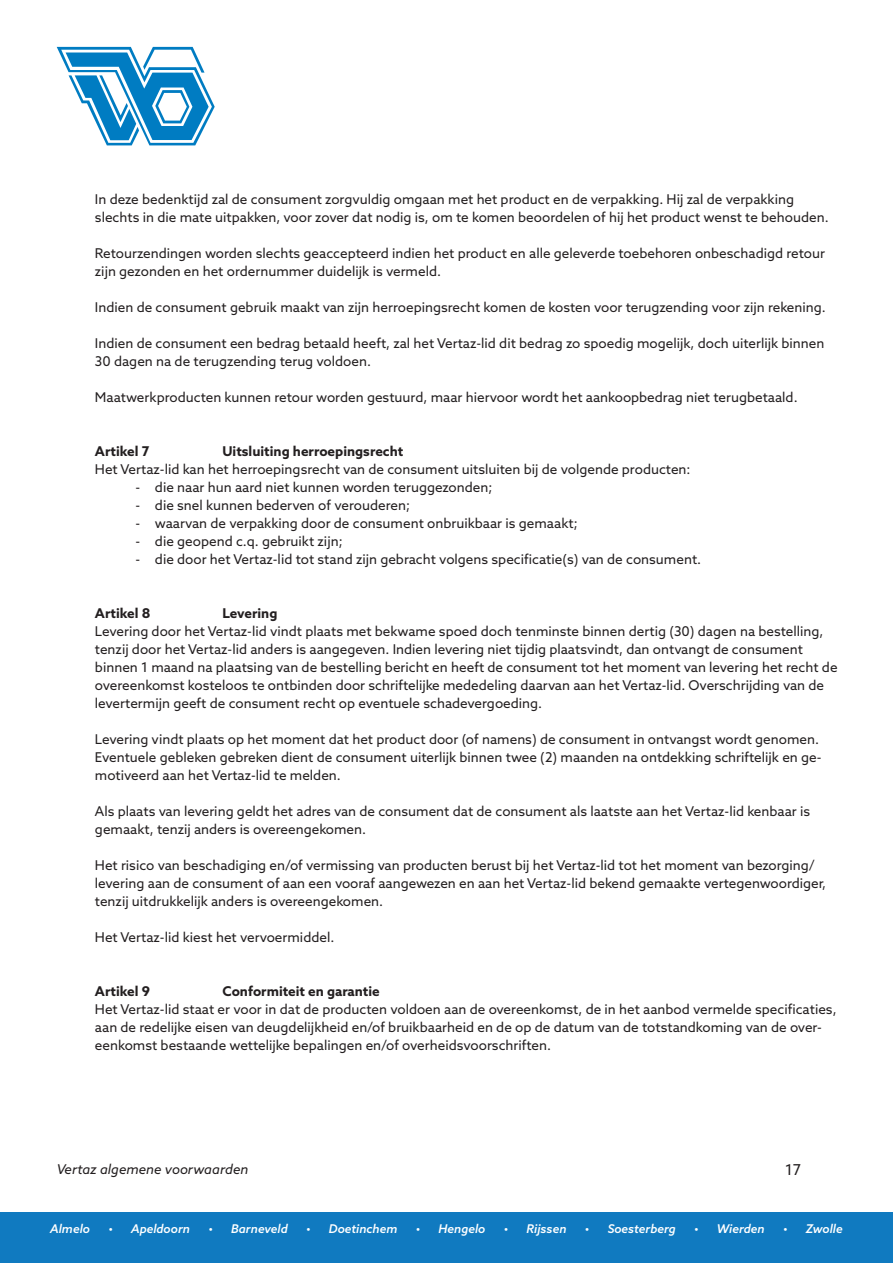
<style>
.page{position:relative;width:893px;height:1263px;background:#fff}
.page>*{position:absolute;margin:0;border:0;box-sizing:border-box;transform-origin:0 0}
.t1{font:15px "Azo Sans";color:#231f20}
.t2{font:13.5px/18px "Azo Sans";color:#231f20}
.t3{font:700 13.5px "Azo Sans";color:#231f20}
.t4{font:italic 13.5px "Azo Sans";color:#231f20}
.t5{font:italic 500 12px "Azo Sans";color:#fff}
</style>
<div class="page">
<svg style="left:57px;top:47px;width:158px;height:98px"></svg>
<div style="left:0;top:1213px;width:893px;height:50px;background:#107ac0"></div>
<p class="t2" style="left:95px;top:190px;width:735px">In deze bedenktijd zal de consument zorgvuldig omgaan met het product en de verpakking. Hij zal de verpakking slechts in die mate uitpakken, voor zover dat nodig is, om te komen beoordelen of hij het product wenst te behouden.</p>
<p class="t2" style="left:95px;top:244px;width:731px">Retourzendingen worden slechts geaccepteerd indien het product en alle geleverde toebehoren onbeschadigd retour zijn gezonden en het ordernummer duidelijk is vermeld.</p>
<p class="t2" style="left:95px;top:298px;width:732px">Indien de consument gebruik maakt van zijn herroepingsrecht komen de kosten voor terugzending voor zijn rekening.</p>
<p class="t2" style="left:95px;top:334px;width:731px">Indien de consument een bedrag betaald heeft, zal het Vertaz-lid dit bedrag zo spoedig mogelijk, doch uiterlijk binnen<br>30 dagen na de terugzending terug voldoen.</p>
<p class="t2" style="left:95px;top:388px;width:704px">Maatwerkproducten kunnen retour worden gestuurd, maar hiervoor wordt het aankoopbedrag niet terugbetaald.</p>
<p class="t3" style="left:95px;top:442px;width:56px">Artikel 7</p>
<p class="t3" style="left:223px;top:442px;width:182px">Uitsluiting herroepingsrecht</p>
<p class="t2" style="left:95px;top:460px;width:597px">Het Vertaz-lid kan het herroepingsrecht van de consument uitsluiten bij de volgende producten:</p>
<p class="t2" style="left:135px;top:478px;width:359px">- die naar hun aard niet kunnen worden teruggezonden;</p>
<p class="t2" style="left:135px;top:496px;width:276px">- die snel kunnen bederven of verouderen;</p>
<p class="t2" style="left:135px;top:514px;width:444px">- waarvan de verpakking door de consument onbruikbaar is gemaakt;</p>
<p class="t2" style="left:135px;top:532px;width:209px">- die geopend c.q. gebruikt zijn;</p>
<p class="t2" style="left:135px;top:550px;width:567px">- die door het Vertaz-lid tot stand zijn gebracht volgens specificatie(s) van de consument.</p>
<p class="t3" style="left:95px;top:604px;width:57px">Artikel 8</p>
<p class="t3" style="left:223px;top:604px;width:56px">Levering</p>
<p class="t2" style="left:95px;top:622px;width:744px">Levering door het Vertaz-lid vindt plaats met bekwame spoed doch tenminste binnen dertig (30) dagen na bestelling, tenzij door het Vertaz-lid anders is aangegeven. Indien levering niet tijdig plaatsvindt, dan ontvangt de consument binnen 1 maand na plaatsing van de bestelling bericht en heeft de consument tot het moment van levering het recht de overeenkomst kosteloos te ontbinden door schriftelijke mededeling daarvan aan het Vertaz-lid. Overschrijding van de levertermijn geeft de consument recht op eventuele schadevergoeding.</p>
<p class="t2" style="left:95px;top:730px;width:728px">Levering vindt plaats op het moment dat het product door (of namens) de consument in ontvangst wordt genomen.<br>Eventuele gebleken gebreken dient de consument uiterlijk binnen twee (2) maanden na ontdekking schriftelijk en ge&shy;motiveerd aan het Vertaz-lid te melden.</p>
<p class="t2" style="left:95px;top:802px;width:717px">Als plaats van levering geldt het adres van de consument dat de consument als laatste aan het Vertaz-lid kenbaar is gemaakt, tenzij anders is overeengekomen.</p>
<p class="t2" style="left:95px;top:856px;width:733px">Het risico van beschadiging en/of vermissing van producten berust bij het Vertaz-lid tot het moment van bezorging/ levering aan de consument of aan een vooraf aangewezen en aan het Vertaz-lid bekend gemaakte vertegenwoordiger, tenzij uitdrukkelijk anders is overeengekomen.</p>
<p class="t2" style="left:95px;top:928px;width:241px">Het Vertaz-lid kiest het vervoermiddel.</p>
<p class="t3" style="left:95px;top:982px;width:57px">Artikel 9</p>
<p class="t3" style="left:223px;top:982px;width:159px">Conformiteit en garantie</p>
<p class="t2" style="left:95px;top:1000px;width:743px">Het Vertaz-lid staat er voor in dat de producten voldoen aan de overeenkomst, de in het aanbod vermelde specificaties, aan de redelijke eisen van deugdelijkheid en/of bruikbaarheid en de op de datum van de totstandkoming van de over&shy;eenkomst bestaande wettelijke bepalingen en/of overheidsvoorschriften.</p>
<p class="t4" style="left:57px;top:1161px;width:193px">Vertaz algemene voorwaarden</p>
<p class="t1" style="left:785px;top:1160px;width:18px">17</p>
<p class="t5" style="left:50px;top:1221px;width:41px">Almelo</p>
<p class="t5" style="left:108px;top:1221px;width:83px">• Apeldoorn</p>
<p class="t5" style="left:208px;top:1221px;width:81px">• Barneveld</p>
<p class="t5" style="left:306px;top:1221px;width:93px">• Doetinchem</p>
<p class="t5" style="left:416px;top:1221px;width:71px">• Hengelo</p>
<p class="t5" style="left:504px;top:1221px;width:64px">• Rijssen</p>
<p class="t5" style="left:585px;top:1221px;width:93px">• Soesterberg</p>
<p class="t5" style="left:694px;top:1221px;width:72px">• Wierden</p>
<p class="t5" style="left:783px;top:1221px;width:61px">• Zwolle</p>
</div>
